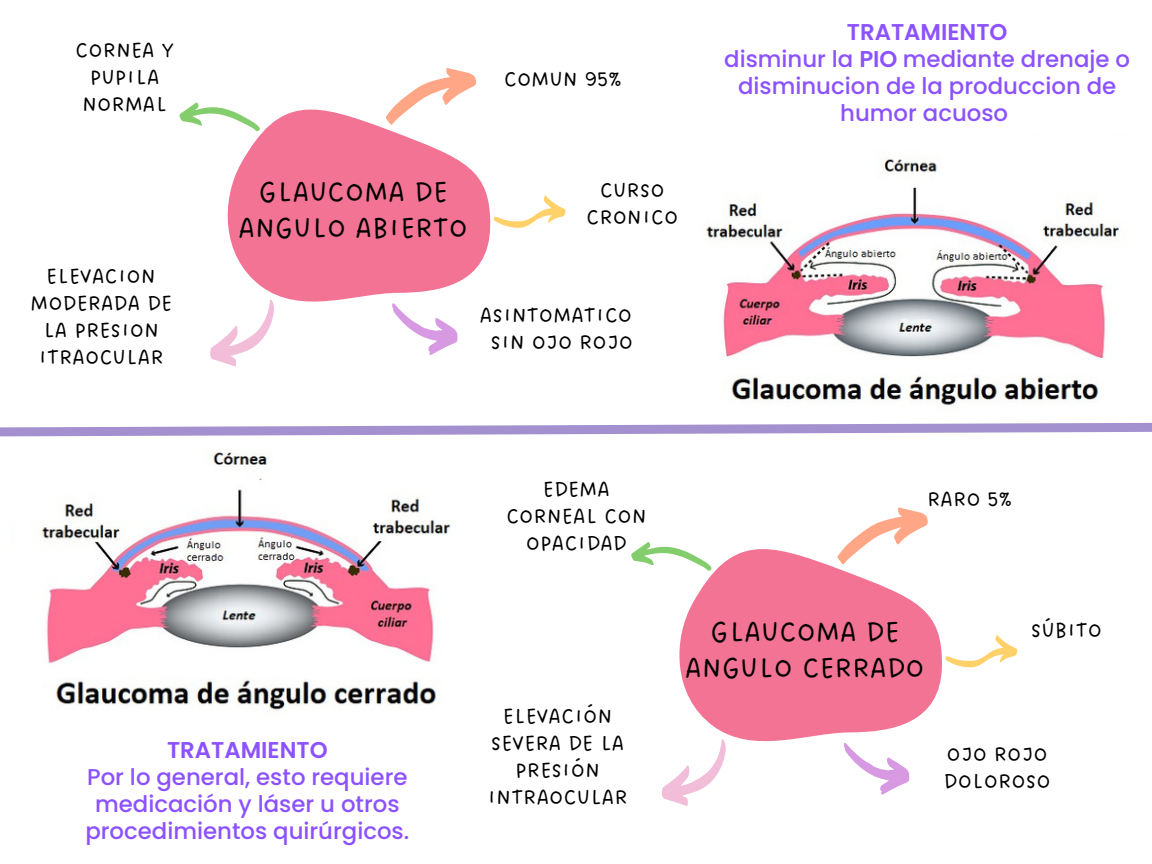
<style>
.page{position:relative;width:1152px;height:864px;background:#fff}
.page>*{position:absolute;margin:0;border:0;box-sizing:border-box;transform-origin:0 0}
.t1{font:30.45px/36.5px "DO Sans Regular";color:#000;text-align:center}
.t2{font:22.8px/27px "DO Sans Regular";color:#000;text-align:center}
.t3{font:500 22.8px/27px "Poppins";color:#8c52ff;text-align:center}
.t4{font:600 22.8px "Poppins";color:#8c52ff}
.s1{font-weight:600}
</style>
<div class="page">
<svg style="left:510px;top:195px;width:56px;height:33px"></svg>
<svg style="left:408px;top:327px;width:50px;height:28px"></svg>
<svg style="left:210px;top:327px;width:60px;height:40px"></svg>
<svg style="left:179px;top:102px;width:18px;height:22px"></svg>
<svg style="left:197px;top:102px;width:313px;height:225px;fill:#f27394"></svg>
<svg style="left:382px;top:68px;width:98px;height:73px"></svg>
<svg style="left:961px;top:635px;width:56px;height:32px"></svg>
<svg style="left:860px;top:767px;width:50px;height:28px"></svg>
<svg style="left:662px;top:767px;width:59px;height:39px"></svg>
<svg style="left:631px;top:542px;width:17px;height:22px"></svg>
<svg style="left:648px;top:542px;width:313px;height:225px;fill:#f27394"></svg>
<svg style="left:834px;top:507px;width:98px;height:74px"></svg>
<img style="left:706px;top:158px;width:413px;height:248px">
<img style="left:41px;top:450px;width:411px;height:261px">
<svg style="left:0;top:422px;width:1152px;height:15px"></svg>
<p class="t2" style="left:75px;top:37px;width:100px">CORNEA Y<br>PUPILA<br>NORMAL</p>
<p class="t2" style="left:30px;top:264px;width:144px">ELEVACION<br>MODERADA DE<br>LA PRESION<br>ITRAOCULAR</p>
<p class="t2" style="left:504px;top:66px;width:119px">COMUN 95%</p>
<h1 class="t1" style="left:239px;top:175px;width:231px">GLAUCOMA DE<br>ANGULO ABIERTO</h1>
<p class="t2" style="left:586px;top:178px;width:94px">CURSO<br>CRONICO</p>
<p class="t2" style="left:480px;top:302px;width:155px">ASINTOMATICO<br>SIN OJO ROJO</p>
<p class="t3" style="left:724px;top:19px;width:407px"><span class="s1">TRATAMIENTO<br></span>disminur la <span class="s1">PIO</span> mediante drenaje o disminucion de la produccion de humor acuoso</p>
<p class="t4" style="left:167px;top:734px;width:162px">TRATAMIENTO</p>
<p class="t3" style="left:85px;top:764px;width:325px">Por lo general, esto requiere medicación y láser u otros procedimientos quirúrgicos.</p>
<p class="t2" style="left:506px;top:477px;width:142px">EDEMA<br>CORNEAL CON<br>OPACIDAD</p>
<p class="t2" style="left:927px;top:486px;width:86px">RARO 5%</p>
<h1 class="t1" style="left:685px;top:615px;width:241px">GLAUCOMA DE<br>ANGULO CERRADO</h1>
<p class="t2" style="left:1031px;top:618px;width:73px">SÚBITO</p>
<p class="t2" style="left:487px;top:703px;width:142px">ELEVACIÓN<br>SEVERA DE LA<br>PRESIÓN<br>INTRAOCULAR</p>
<p class="t2" style="left:944px;top:742px;width:109px;text-align:left">OJO ROJO<br>DOLOROSO</p>
</div>
